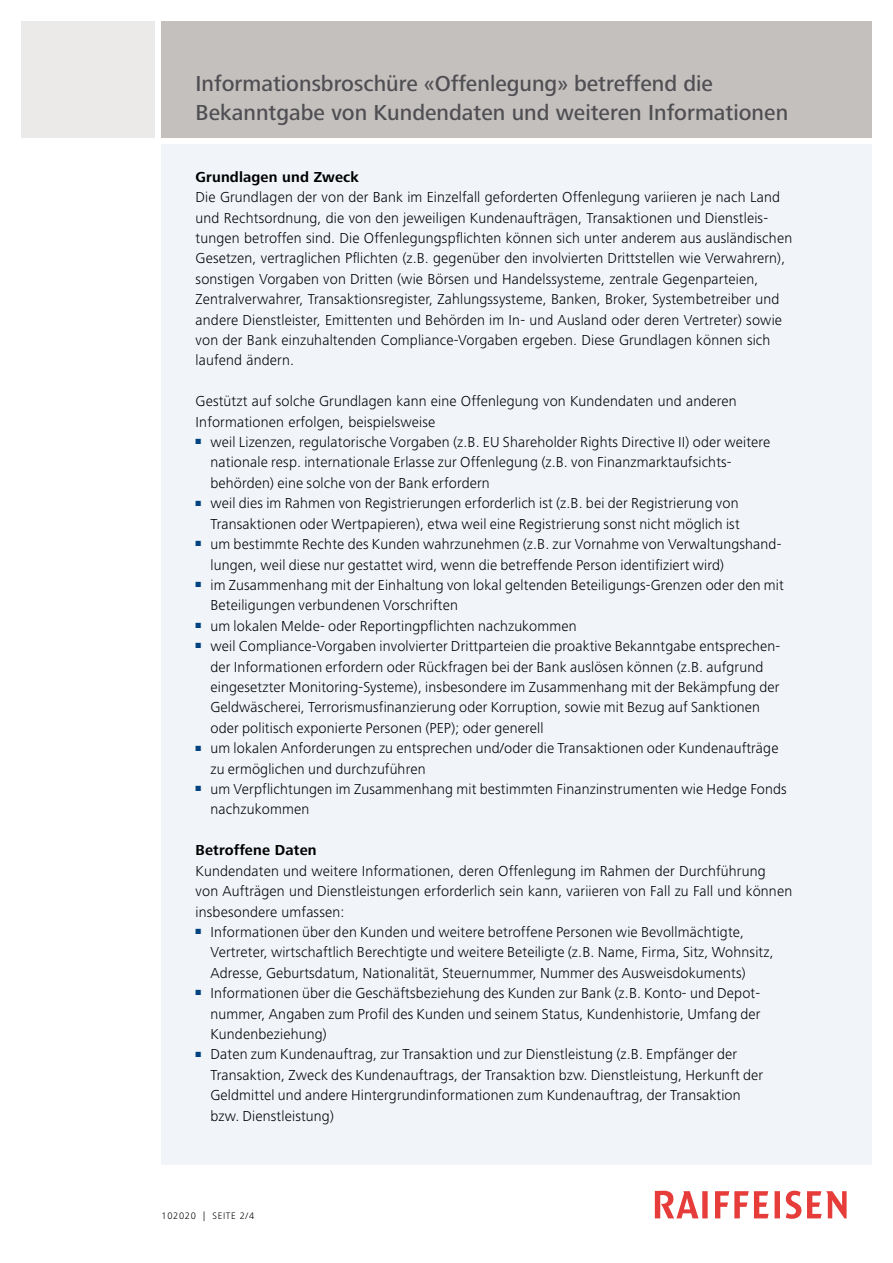
<style>
.page{position:relative;width:893px;height:1263px;background:#fff}
.page>*{position:absolute;margin:0;border:0;box-sizing:border-box;transform-origin:0 0}
.t1{font:500 22.5px/28.5px "Frutiger Next LT";color:#4f4e52}
.t2{font:300 15px/20.4px "Frutiger Next LT";letter-spacing:.01em;color:#000}
.t3{font:700 15px "Frutiger Next LT";letter-spacing:.01em;color:#000}
.t4{font:300 9.75px "Frutiger Next LT";letter-spacing:.07em;color:#000}
</style>
<div class="page">
<div style="left:162px;top:144px;width:710px;height:1020px;background:#f1f5fa"></div>
<div style="left:21px;top:21px;width:134px;height:117px;background:#ebeae9"></div>
<div style="left:162px;top:21px;width:710px;height:117px;background:#c4c0be"></div>
<svg style="left:655px;top:1191px;width:192px;height:28px"></svg>
<h1 class="t1" style="left:196px;top:70px;width:594px">Informationsbroschüre «Offenlegung» betreffend die<br>Bekanntgabe von Kundendaten und weiteren Informationen</h1>
<p class="t3" style="left:196px;top:168px;width:165px">Grundlagen und Zweck</p>
<p class="t2" style="left:196px;top:187px;width:598px">Die Grundlagen der von der Bank im Einzelfall geforderten Offenlegung variieren je nach Land und Rechtsordnung, die von den jeweiligen Kundenaufträgen, Transaktionen und Dienstleis&shy;tungen betroffen sind. Die Offenlegungspflichten können sich unter anderem aus ausländischen Gesetzen, vertraglichen Pflichten (z.B. gegenüber den involvierten Drittstellen wie Verwahrern), sonstigen Vorgaben von Dritten (wie Börsen und Handelssysteme, zentrale Gegenparteien, Zentralverwahrer, Transaktionsregister, Zahlungssysteme, Banken, Broker, Systembetreiber und andere Dienstleister, Emittenten und Behörden im In- und Ausland oder deren Vertreter) sowie von der Bank einzuhaltenden Compliance-Vorgaben ergeben. Diese Grundlagen können sich laufend ändern.</p>
<p class="t2" style="left:196px;top:391px;width:543px">Gestützt auf solche Grundlagen kann eine Offenlegung von Kundendaten und anderen<br>Informationen erfolgen, beispielsweise</p>
<p class="t2" style="left:210px;top:432px;width:561px;text-indent:-15px"><sup>■</sup> weil Lizenzen, regulatorische Vorgaben (z.B. EU Shareholder Rights Directive II) oder weitere nationale resp. internationale Erlasse zur Offenlegung (z.B. von Finanzmarktaufsichts-- behörden) eine solche von der Bank erfordern</p>
<p class="t2" style="left:196px;top:493px;width:546px;text-align:right"><sup>■</sup> weil dies im Rahmen von Registrierungen erforderlich ist (z.B. bei der Registrierung von<br>Transaktionen oder Wertpapieren), etwa weil eine Registrierung sonst nicht möglich ist</p>
<p class="t2" style="left:210px;top:534px;width:572px;text-indent:-15px"><sup>■</sup> um bestimmte Rechte des Kunden wahrzunehmen (z.B. zur Vornahme von Verwaltungshand&shy;lungen, weil diese nur gestattet wird, wenn die betreffende Person identifiziert wird)</p>
<p class="t2" style="left:210px;top:575px;width:575px;text-indent:-15px"><sup>■</sup> im Zusammenhang mit der Einhaltung von lokal geltenden Beteiligungs-Grenzen oder den mit<br>Beteiligungen verbundenen Vorschriften</p>
<p class="t2" style="left:196px;top:616px;width:383px"><sup>■</sup> um lokalen Melde- oder Reportingpflichten nachzukommen</p>
<p class="t2" style="left:210px;top:636px;width:571px;text-indent:-15px"><sup>■</sup> weil Compliance-Vorgaben involvierter Drittparteien die proaktive Bekanntgabe entsprechen&shy;der Informationen erfordern oder Rückfragen bei der Bank auslösen können (z.B. aufgrund eingesetzter Monitoring-Systeme), insbesondere im Zusammenhang mit der Bekämpfung der Geldwäscherei, Terrorismusfinanzierung oder Korruption, sowie mit Bezug auf Sanktionen oder politisch exponierte Personen (PEP); oder generell</p>
<p class="t2" style="left:210px;top:738px;width:570px;text-indent:-15px"><sup>■</sup> um lokalen Anforderungen zu entsprechen und/oder die Transaktionen oder Kundenaufträge zu ermöglichen und durchzuführen</p>
<p class="t2" style="left:210px;top:779px;width:578px;text-indent:-15px"><sup>■</sup> um Verpflichtungen im Zusammenhang mit bestimmten Finanzinstrumenten wie Hedge Fonds nachzukommen</p>
<p class="t3" style="left:196px;top:842px;width:123px">Betroffene Daten</p>
<p class="t2" style="left:196px;top:860px;width:598px">Kundendaten und weitere Informationen, deren Offenlegung im Rahmen der Durchführung<br>von Aufträgen und Dienstleistungen erforderlich sein kann, variieren von Fall zu Fall und können insbesondere umfassen:</p>
<p class="t2" style="left:210px;top:922px;width:565px;text-indent:-15px"><sup>■</sup> Informationen über den Kunden und weitere betroffene Personen wie Bevollmächtigte,<br>Vertreter, wirtschaftlich Berechtigte und weitere Beteiligte (z.B. Name, Firma, Sitz, Wohnsitz,<br>Adresse, Geburtsdatum, Nationalität, Steuernummer, Nummer des Ausweisdokuments)</p>
<p class="t2" style="left:210px;top:983px;width:552px;text-align:justify;text-indent:-15px"><sup>■</sup> Informationen über die Geschäftsbeziehung des Kunden zur Bank (z.B. Konto- und Depot&shy;nummer, Angaben zum Profil des Kunden und seinem Status, Kundenhistorie, Umfang der Kundenbeziehung)</p>
<p class="t2" style="left:210px;top:1044px;width:554px;text-indent:-15px"><sup>■</sup> Daten zum Kundenauftrag, zur Transaktion und zur Dienstleistung (z.B. Empfänger der Transaktion, Zweck des Kundenauftrags, der Transaktion bzw. Dienstleistung, Herkunft der Geldmittel und andere Hintergrundinformationen zum Kundenauftrag, der Transaktion bzw. Dienstleistung)</p>
<p class="t4" style="left:162px;top:1210px;width:94px">102020 | SEITE 2/4</p>
</div>
